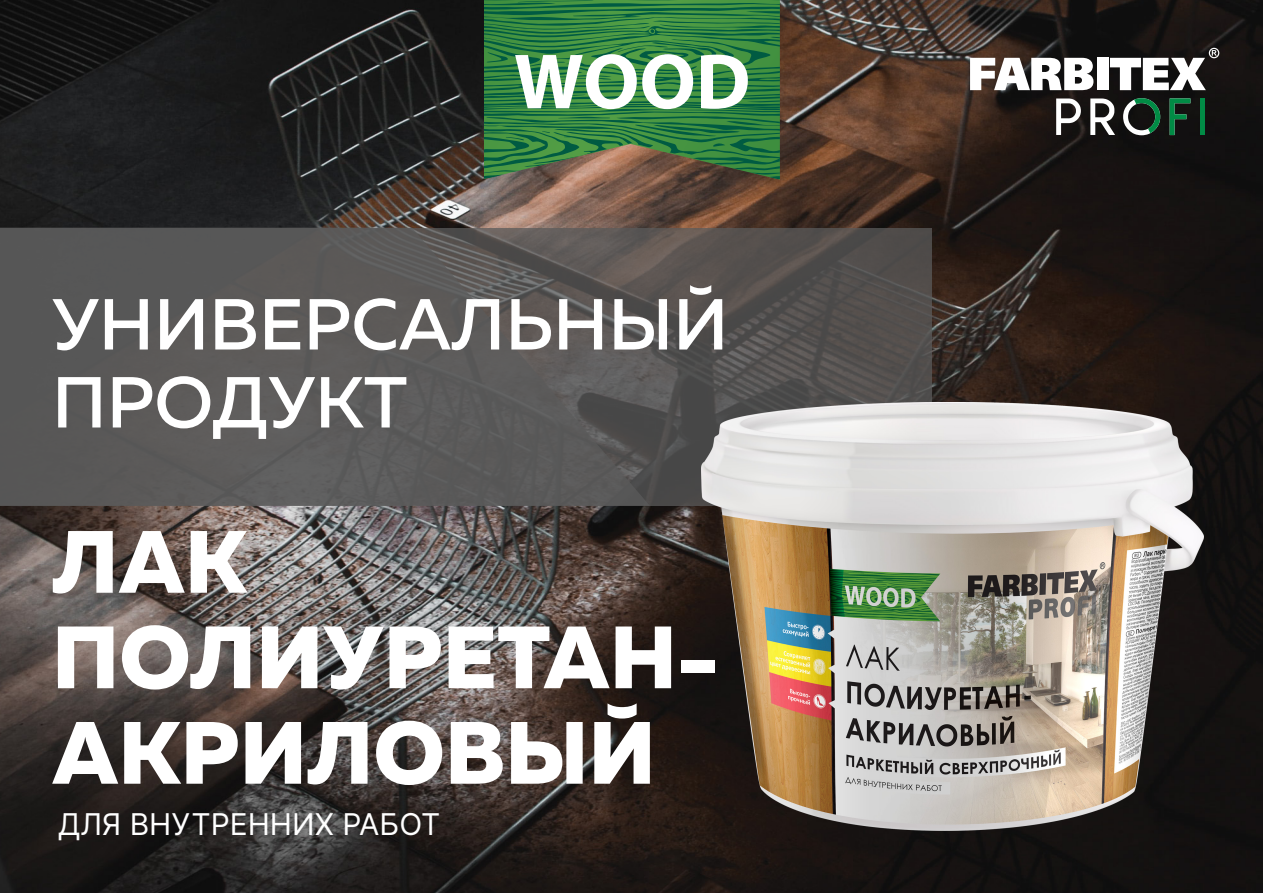
<style>
.page{position:relative;width:1263px;height:893px;background:#fff}
.page>*{position:absolute;margin:0;border:0;box-sizing:border-box;transform-origin:0 0}
.t1{font:800 88.2px/95.6px "Muller";color:#fff}
.t2{font:500 72px/78px "Muller";color:#fff}
.t3{font:30px "Inter";color:#fff}
</style>
<div class="page">
<img style="left:0;top:0;width:1263px;height:893px">
<svg style="left:483px;top:0;width:297px;height:180px"></svg>
<svg style="left:515px;top:54px;width:178px;height:55px"></svg>
<svg style="left:701px;top:55px;width:47px;height:54px"></svg>
<svg style="left:970px;top:58px;width:123px;height:32px"></svg>
<div style="left:1097px;top:58px;width:11px;height:32px;background:#fff"></div>
<svg style="left:1110px;top:48px;width:109px;height:42px"></svg>
<svg style="left:1056px;top:99px;width:25px;height:36px"></svg>
<svg style="left:1090px;top:99px;width:25px;height:36px"></svg>
<svg style="left:1123px;top:98px;width:37px;height:37px"></svg>
<svg style="left:1170px;top:98px;width:20px;height:37px"></svg>
<div style="left:1200px;top:99px;width:5px;height:36px;background:#018b45"></div>
<svg style="left:650px;top:228px;width:282px;height:278px;fill:#524e4d"></svg>
<svg style="left:0;top:228px;width:650px;height:278px;fill:#5b5958"></svg>
<img style="left:702px;top:402px;width:502px;height:428px">
<p class="t2" style="left:52px;top:285px;width:678px">УНИВЕРСАЛЬНЫЙ<br>ПРОДУКТ</p>
<p class="t1" style="left:52px;top:514px;width:669px">ЛАК<br>ПОЛИУРЕТАН-<br>АКРИЛОВЫЙ</p>
<p class="t3" style="left:58px;top:802px;width:384px">ДЛЯ ВНУТРЕННИХ РАБОТ</p>
</div>
